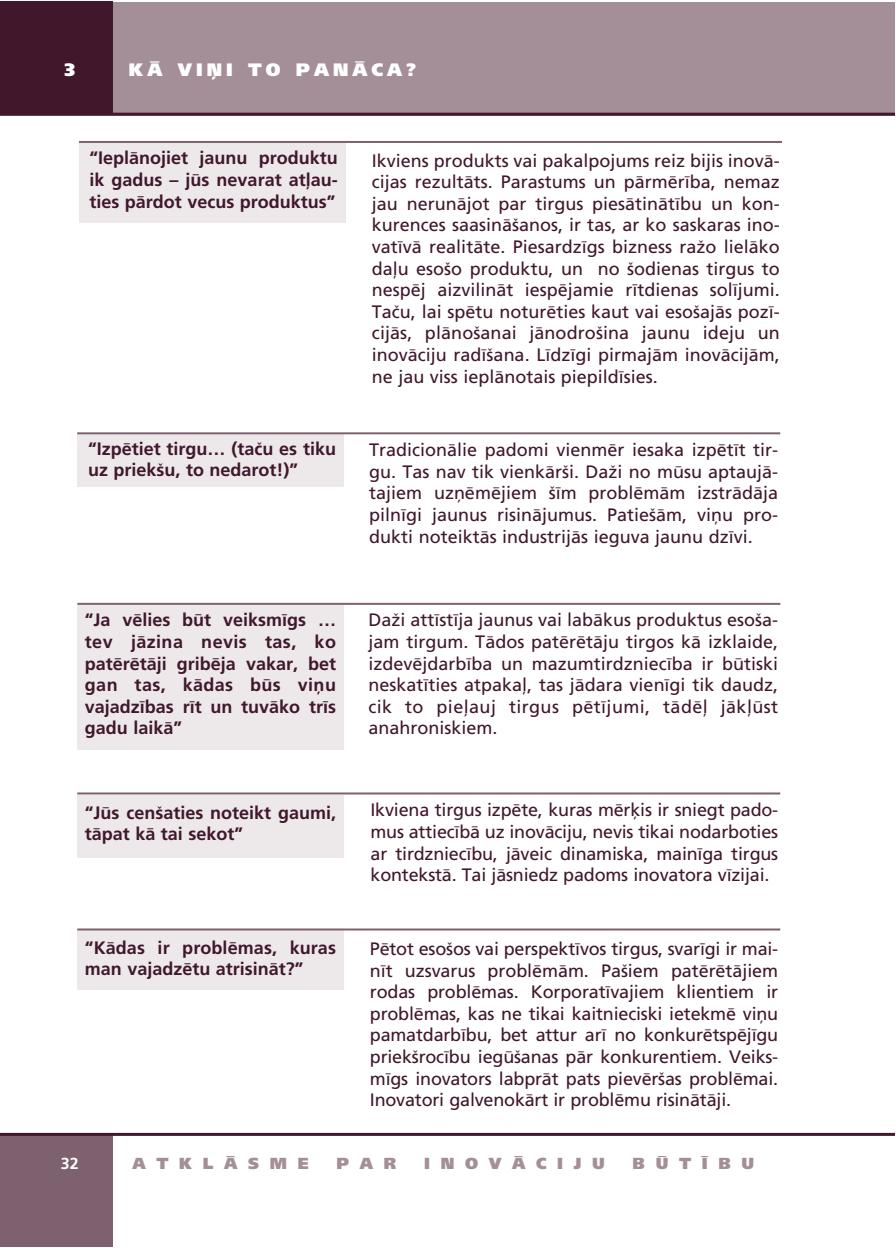
<style>
.page{position:relative;width:896px;height:1248px;background:#fff}
.page>*{position:absolute;margin:0;border:0;box-sizing:border-box;transform-origin:0 0}
.t1{font:18px/21.6px "Frutiger Lat Plain";color:#41172c;text-align:justify}
.t2{font:700 18px/21.6px "Frutiger Lat";color:#41172c}
.t3{font:900 18px "Frutiger Lat";letter-spacing:.22em;color:#fff}
.t4{font:900 16px "Frutiger Lat";letter-spacing:.665em;color:#a48f99}
.t5{font:700 16px "Frutiger Lat";color:#fff}
</style>
<div class="page">
<div style="left:0;top:2px;width:895px;height:114px;background:#a48f99"></div>
<div style="left:0;top:1px;width:113px;height:114px;background:#41172c"></div>
<div style="left:0;top:1135px;width:113px;height:112px;background:#7e616f"></div>
<hr style="left:0;top:1133px;width:895px;height:3px;background:#41172c">
<hr style="left:0;top:113px;width:895px;height:3px;background:#41172c">
<div style="left:78px;top:931px;width:266px;height:59px;background:#ede9eb"></div>
<hr style="left:77px;top:929px;width:703px;height:2px;background:#7e616f">
<div style="left:78px;top:795px;width:266px;height:62px;background:#ede9eb"></div>
<hr style="left:77px;top:792px;width:703px;height:2px;background:#7e616f">
<div style="left:78px;top:605px;width:266px;height:144px;background:#ede9eb"></div>
<hr style="left:77px;top:603px;width:703px;height:2px;background:#7e616f">
<div style="left:77px;top:434px;width:267px;height:53px;background:#ede9eb"></div>
<hr style="left:77px;top:432px;width:703px;height:2px;background:#7e616f">
<div style="left:79px;top:143px;width:267px;height:79px;background:#ede9eb"></div>
<hr style="left:79px;top:141px;width:703px;height:2px;background:#7e616f">
<p class="t3" style="left:64px;top:63px;width:12px">3</p>
<p class="t3" style="left:129px;top:62px;width:289px">KÅ VIˆI TO PANÅCA?</p>
<p class="t2" style="left:89px;top:149px;width:250px;text-align:justify">“Ieplånojiet jaunu produktu ik gadus – jüs nevarat at¬au&shy;ties pårdot vecus produktus”</p>
<p class="t1" style="left:372px;top:151px;width:409px">Ikviens produkts vai pakalpojums reiz bijis inovå&shy;cijas rezultåts. Parastums un pårmérîba, nemaz jau nerunåjot par tirgus piesåtinåtîbu un kon&shy;kurences saasinåßanos, ir tas, ar ko saskaras ino&shy;vatîvå realitåte. Piesardzîgs bizness raΩo lielåko da¬u esoßo produktu, un no ßodienas tirgus to nespéj aizvilinåt iespéjamie rîtdienas solîjumi.<br>Taçu, lai spétu noturéties kaut vai esoßajås pozî&shy;cijås, plånoßanai jånodroßina jaunu ideju un inovåciju radîßana. Lîdzîgi pirmajåm inovåcijåm, ne jau viss ieplånotais piepildîsies.</p>
<p class="t2" style="left:88px;top:439px;width:249px">“Izpétiet tirgu… (taçu es tiku uz priekßu, to nedarot!)”</p>
<p class="t1" style="left:369px;top:441px;width:411px">Tradicionålie padomi vienmér iesaka izpétît tir&shy;gu. Tas nav tik vienkårßi. DaΩi no müsu aptaujå&shy;tajiem uzñéméjiem ßîm problémåm izstrådåja pilnîgi jaunus risinåjumus. Patießåm, viñu pro&shy;dukti noteiktås industrijås ieguva jaunu dzîvi.</p>
<p class="t2" style="left:85px;top:611px;width:253px;text-align:justify">“Ja vélies büt veiksmîgs … tev jåzina nevis tas, ko patérétåji gribéja vakar, bet gan tas, kådas büs viñu vajadzîbas rît un tuvåko trîs gadu laikå”</p>
<p class="t1" style="left:368px;top:611px;width:411px">DaΩi attîstîja jaunus vai labåkus produktus esoßa&shy;jam tirgum. Tådos patérétåju tirgos kå izklaide, izdevéjdarbîba un mazumtirdzniecîba ir bütiski neskatîties atpaka¬, tas jådara vienîgi tik daudz, cik to pie¬auj tirgus pétîjumi, tådé¬ jåk¬üst anahroniskiem.</p>
<p class="t2" style="left:85px;top:803px;width:253px">“Jüs cenßaties noteikt gaumi, tåpat kå tai sekot”</p>
<p class="t1" style="left:371px;top:801px;width:409px">Ikviena tirgus izpéte, kuras mér˚is ir sniegt pado&shy;mus attiecîbå uz inovåciju, nevis tikai nodarboties ar tirdzniecîbu, jåveic dinamiska, mainîga tirgus kontekstå. Tai jåsniedz padoms inovatora vîzijai.</p>
<p class="t2" style="left:85px;top:938px;width:253px">“Kådas ir problémas, kuras man vajadzétu atrisinåt?”</p>
<p class="t1" style="left:370px;top:939px;width:410px">Pétot esoßos vai perspektîvos tirgus, svarîgi ir mai&shy;nît uzsvarus problémåm. Paßiem patérétåjiem rodas problémas. Korporatîvajiem klientiem ir problémas, kas ne tikai kaitnieciski ietekmé viñu pamatdarbîbu, bet attur arî no konkurétspéjîgu priekßrocîbu iegüßanas pår konkurentiem. Veiks&shy;mîgs inovators labpråt pats pievérßas problémai.<br>Inovatori galvenokårt ir problému risinåtåji.</p>
<p class="t5" style="left:61px;top:1157px;width:19px">32</p>
<p class="t4" style="left:133px;top:1157px;width:178px">ATKLÅSME</p>
<p class="t4" style="left:337px;top:1157px;width:61px">PAR</p>
<p class="t4" style="left:424px;top:1157px;width:182px">INOVÅCIJU</p>
<p class="t4" style="left:633px;top:1157px;width:123px">BËTÈBU</p>
</div>
